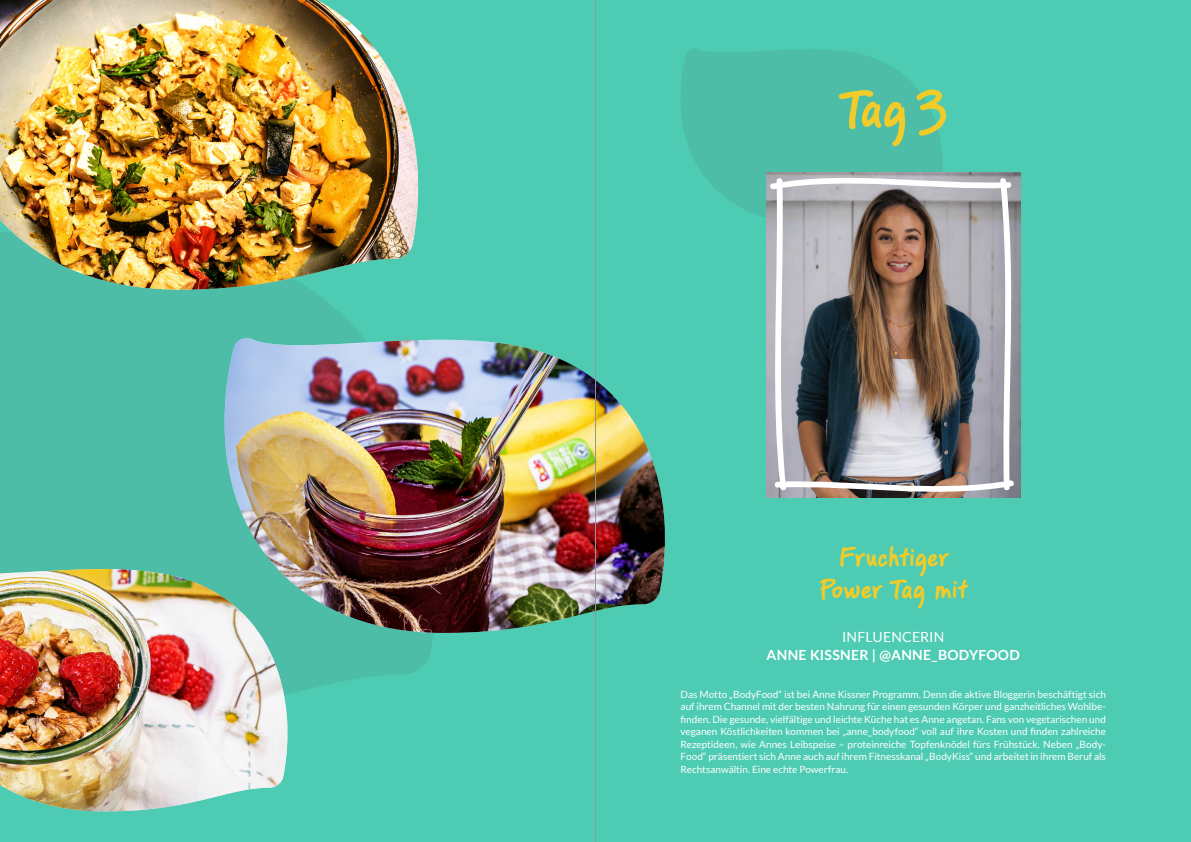
<style>
.page{position:relative;width:1191px;height:842px;background:#4dcbb3}
.page>*{position:absolute;margin:0;border:0;box-sizing:border-box;transform-origin:0 0}
.t1{font:700 55px "PF Reminder Pro";color:#f1cb2a}
.t2{font:700 28px/32px "PF Reminder Pro";letter-spacing:-.035em;color:#f1cb2a;text-align:center}
.t3{font:700 14px "Lato";letter-spacing:.025em;color:#fff}
.t4{font:14px "Lato";letter-spacing:.01em;color:#fff}
.t5{font:10px/12.5px "Lato";letter-spacing:-.005em;color:#fff;text-align:justify}
</style>
<div class="page">
<svg style="left:0;top:290px;width:434px;height:404px;fill:#4dbda8"></svg>
<svg style="left:681px;top:48px;width:262px;height:169px;fill:#4dbda8"></svg>
<img style="left:0;top:0;width:419px;height:290px">
<img style="left:223px;top:338px;width:442px;height:295px">
<img style="left:0;top:569px;width:288px;height:242px">
<hr style="left:595px;top:0;width:1px;height:842px;background:#939598">
<img style="left:766px;top:173px;width:254px;height:325px">
<img style="left:768px;top:170px;width:247px;height:328px">
<h1 class="t1" style="left:838px;top:74px;width:111px">Tag 3</h1>
<h2 class="t2" style="left:819px;top:542px;width:150px">Fruchtiger<br>Power Tag mit</h2>
<h3 class="t4" style="left:842px;top:629px;width:104px">INFLUENCERIN</h3>
<h3 class="t3" style="left:766px;top:647px;width:255px">ANNE KISSNER | @ANNE_BODYFOOD</h3>
<p class="t5" style="left:680px;top:688px;width:427px">Das Motto „BodyFood“ ist bei Anne Kissner Programm. Denn die aktive Bloggerin beschäftigt sich auf ihrem Channel mit der besten Nahrung für einen gesunden Körper und ganzheitliches Wohlbe&shy;finden. Die gesunde, vielfältige und leichte Küche hat es Anne angetan. Fans von vegetarischen und veganen Köstlichkeiten kommen bei „anne_bodyfood“ voll auf ihre Kosten und finden zahlreiche Rezeptideen, wie Annes Leibspeise – proteinreiche Topfenknödel fürs Frühstück. Neben „Body-Food“ präsentiert sich Anne auch auf ihrem Fitnesskanal „BodyKiss“ und arbeitet in ihrem Beruf als Rechtsanwältin. Eine echte Powerfrau.</p>
</div>
